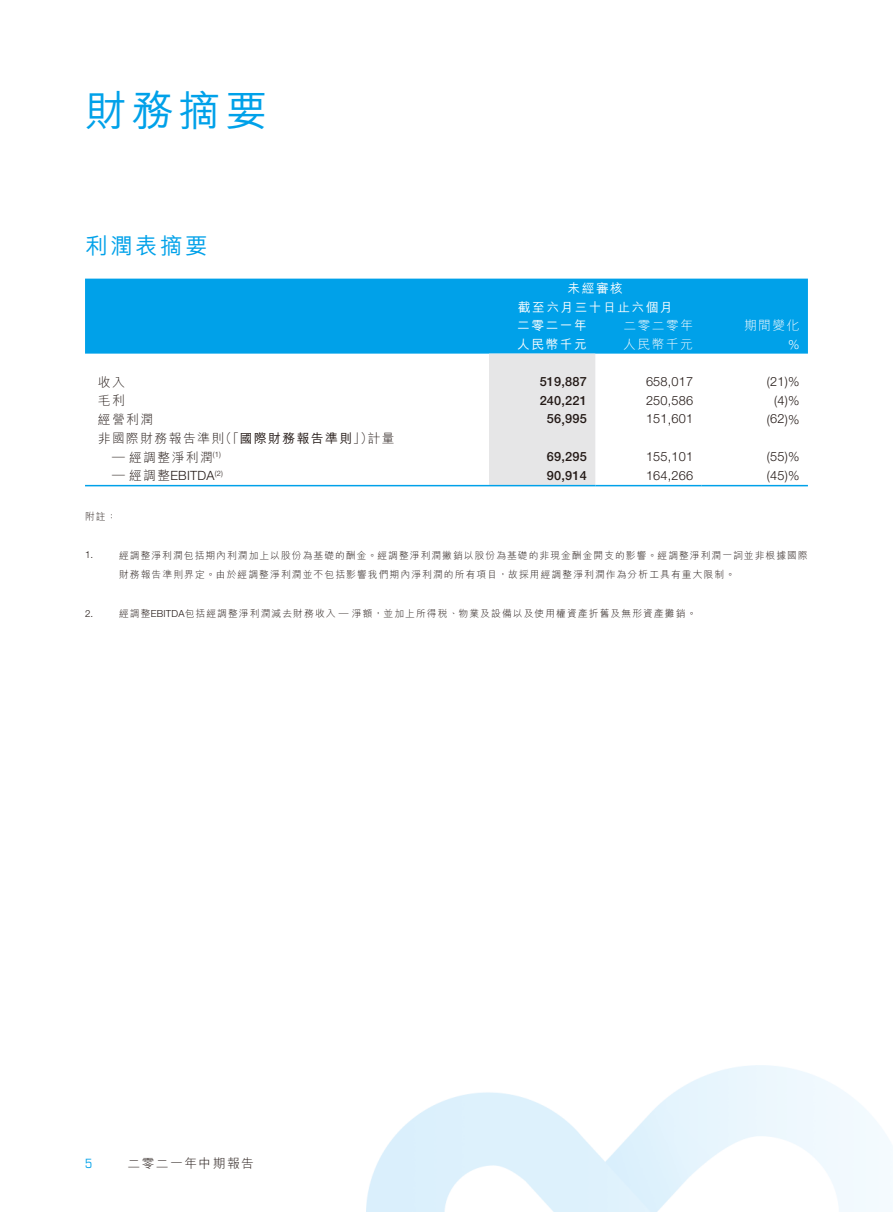
<style>
.page{position:relative;width:893px;height:1212px;background:#fff}
.page>*{position:absolute;margin:0;border:0;box-sizing:border-box;transform-origin:0 0}
.t1{font:500 42px "M Hei HK";color:#00a1e9}
.t2{font:500 22.5px "M Hei HK";letter-spacing:.115em;color:#00a1e9}
.t3{font:300 12.75px "Helvetica Neue";letter-spacing:.015em;color:#231916}
.t4{font:300 12.75px "M Hei HK";letter-spacing:.115em;color:#231916}
.t5{font:500 12.75px "Helvetica Neue";letter-spacing:.015em;color:#231916}
.t6{font:500 12.75px/18.8px "M Hei HK";letter-spacing:.115em;color:#fff;text-align:center}
.t7{font:300 12.75px "M Hei HK";letter-spacing:.115em;color:#fff}
.t8{font:500 12.75px "M Hei HK";letter-spacing:.115em;color:#231916}
.t9{font:condensed 12.75px "Eurostile";color:#00a1e9}
.t10{font:300 12.75px "Helvetica Neue";color:#fff}
.t11{font:300 9.75px "M Hei HK";letter-spacing:.115em;color:#231916}
.t12{font:300 9.75px "Helvetica Neue";color:#231916}
.t13{font:300 7.5px "Helvetica Neue";color:#231916}
.s1{font-weight:300}
.s2{font-family:"M Hei HK"}
.s3{font-family:"Helvetica Neue"}
</style>
<div class="page">
<img style="left:366px;top:1065px;width:526px;height:147px">
<div style="left:85px;top:279px;width:723px;height:75px;background:#00a1e9"></div>
<div style="left:489px;top:354px;width:106px;height:131px;background:#e6e6e7"></div>
<hr style="left:85px;top:485px;width:404px;height:1px;background:#00a1e9">
<hr style="left:489px;top:485px;width:106px;height:1px;background:#00a1e9">
<hr style="left:595px;top:485px;width:107px;height:1px;background:#00a1e9">
<hr style="left:702px;top:485px;width:106px;height:1px;background:#00a1e9">
<h1 class="t1" style="left:85px;top:80px;width:184px">財務摘要</h1>
<h2 class="t2" style="left:85px;top:229px;width:124px">利潤表摘要</h2>
<h3 class="t4" style="left:98px;top:373px;width:28px">收入</h3>
<h3 class="t4" style="left:98px;top:392px;width:28px">毛利</h3>
<h3 class="t4" style="left:98px;top:410px;width:57px">經營利潤</h3>
<h3 class="t8" style="left:219px;top:429px;width:155px"><span class="s1">（「</span>國際財務報告準則<span class="s1">」）</span></h3>
<h3 class="t4" style="left:98px;top:429px;width:128px">非國際財務報告準則</h3>
<h3 class="t4" style="left:368px;top:429px;width:28px">計量</h3>
<h3 class="t4" style="left:98px;top:448px;width:116px">　— 經調整淨利潤</h3>
<p class="t13" style="left:213px;top:450px;width:9px">(1)</p>
<h3 class="t6" style="left:518px;top:278px;width:156px">未經審核<br>截至六月三十日止六個月</h3>
<h3 class="t6" style="left:517px;top:315px;width:71px">二零二一年</h3>
<h3 class="t7" style="left:624px;top:317px;width:71px">二零二零年</h3>
<h3 class="t7" style="left:744px;top:317px;width:57px">期間變化</h3>
<h3 class="t6" style="left:517px;top:334px;width:71px">人民幣千元</h3>
<h3 class="t7" style="left:623px;top:335px;width:71px">人民幣千元</h3>
<h3 class="t10" style="left:788px;top:336px;width:13px">%</h3>
<h3 class="t5" style="left:540px;top:374px;width:49px">519,887</h3>
<h3 class="t3" style="left:646px;top:373px;width:49px">658,017</h3>
<h3 class="t3" style="left:767px;top:374px;width:34px">)21 %(</h3>
<h3 class="t5" style="left:540px;top:392px;width:49px">240,221</h3>
<h3 class="t3" style="left:646px;top:392px;width:49px">250,586</h3>
<h3 class="t3" style="left:774px;top:393px;width:27px">%(4)</h3>
<h3 class="t5" style="left:547px;top:411px;width:41px">56,995</h3>
<h3 class="t3" style="left:646px;top:411px;width:49px">151,601</h3>
<h3 class="t3" style="left:767px;top:411px;width:34px">)62 %(</h3>
<h3 class="t5" style="left:547px;top:449px;width:41px">69,295</h3>
<h3 class="t3" style="left:646px;top:448px;width:49px">155,101</h3>
<h3 class="t3" style="left:767px;top:449px;width:34px">)55 %(</h3>
<h3 class="t3" style="left:98px;top:468px;width:118px"><span class="s2">　— 經調整</span>EBITDA</h3>
<p class="t11" style="left:85px;top:509px;width:33px">附註：</p>
<p class="t11" style="left:119px;top:548px;width:690px">經調整淨利潤包括期內利潤加上以股份為基礎的酬金。經調整淨利潤撇銷以股份為基礎的非現金酬金開支的影響。經調整淨利潤一詞並非根據國際</p>
<p class="t13" style="left:215px;top:469px;width:9px">(2)</p>
<h3 class="t5" style="left:547px;top:467px;width:41px">90,914</h3>
<h3 class="t3" style="left:646px;top:467px;width:49px">164,266</h3>
<h3 class="t3" style="left:767px;top:468px;width:34px">)45 %(</h3>
<p class="t12" style="left:85px;top:549px;width:10px">1.</p>
<p class="t12" style="left:85px;top:607px;width:10px">2.</p>
<p class="t11" style="left:119px;top:568px;width:618px">財務報告準則界定。由於經調整淨利潤並不包括影響我們期內淨利潤的所有項目，故採用經調整淨利潤作為分析工具有重大限制。</p>
<p class="t11" style="left:119px;top:607px;width:579px">經調整<span class="s3">EBITDA</span>包括經調整淨利潤減去財務收入 — 淨額，並加上所得稅、物業及設備以及使用權資產折舊及無形資產攤銷。</p>
<h3 class="t9" style="left:85px;top:1155px;width:9px">5</h3>
<h3 class="t4" style="left:128px;top:1154px;width:128px">二零二一年中期報告</h3>
</div>
